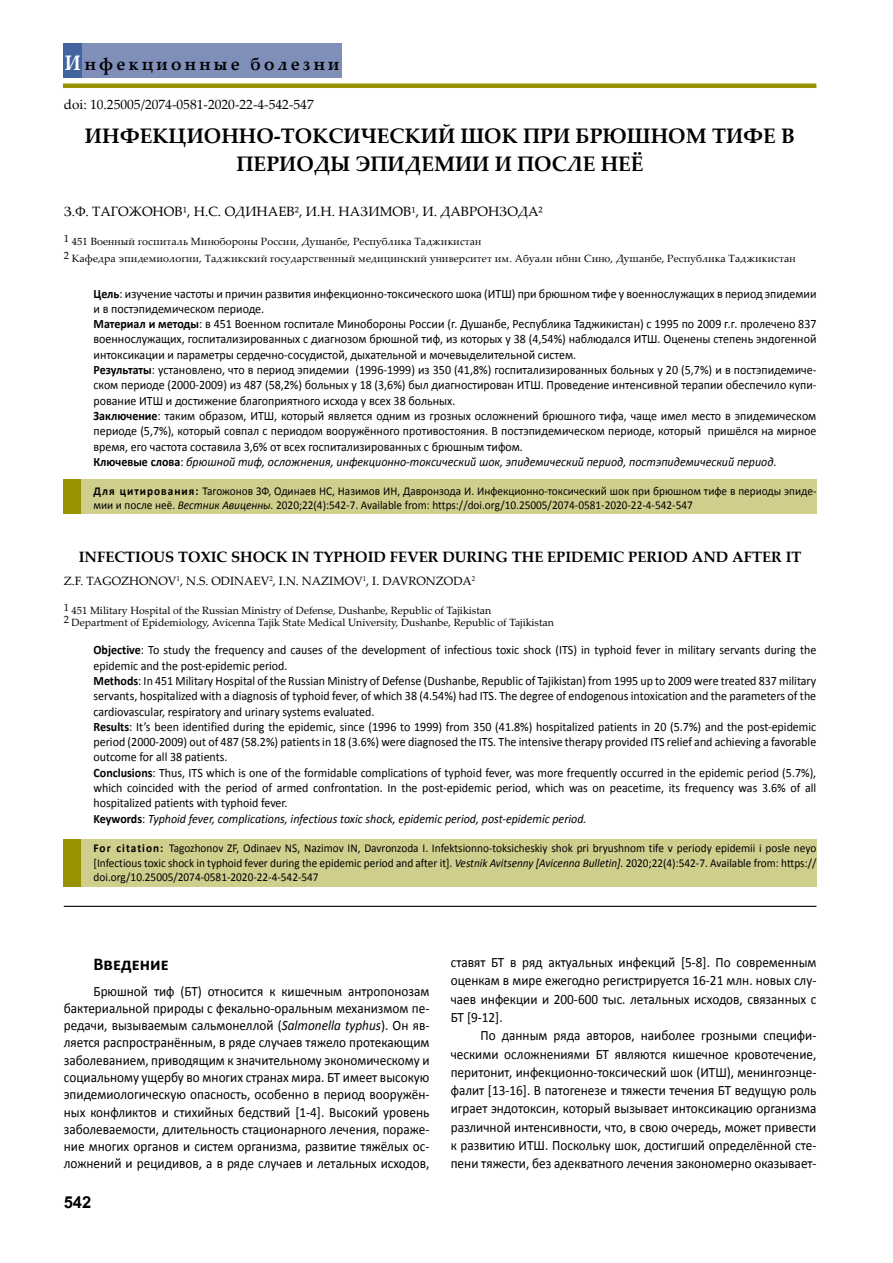
<style>
.page{position:relative;width:893px;height:1263px;background:#fff}
.page>*{position:absolute;margin:0;border:0;box-sizing:border-box;transform-origin:0 0}
.t1{font:700 21px/28.5px "Palatino Linotype";color:#000;text-align:center}
.t2{font:700 18px "Palatino Linotype";letter-spacing:.2em;color:#000;scale:.93 1}
.t3{font:700 18px "Calibri";color:#000}
.t4{font:700 16.5px "Arial Tj";color:#000}
.t5{font:700 15px "Palatino Linotype";color:#000}
.t6{font:14.25px/17.2px "Calibri";color:#000;text-align:justify;scale:.93 1}
.t7{font:13.5px "Palatino Linotype";color:#000}
.t8{font:12.75px/15.3px "Calibri Tj";color:#000;scale:.94 1}
.t9{font:12px/14.4px "Calibri Tj";color:#000;scale:.94 1}
.t10{font:12px "Palatino Linotype";color:#000}
.t11{font:10.5px/16.8px "Palatino Linotype";letter-spacing:.01em;color:#000}
.s1{font-size:21px;color:#fff}
.s2{font-family:"Calibri Bold Tj"}
.s3{font-style:italic}
</style>
<div class="page">
<div style="left:63px;top:83px;width:753px;height:5px;background:#979200"></div>
<div style="left:64px;top:839px;width:752px;height:48px;background:#d0ce8d"></div>
<div style="left:64px;top:839px;width:17px;height:48px;background:#979200"></div>
<div style="left:64px;top:479px;width:752px;height:35px;background:#d0ce8d"></div>
<div style="left:64px;top:479px;width:17px;height:35px;background:#979200"></div>
<div style="left:64px;top:44px;width:278px;height:34px;background:#808fba"></div>
<div style="left:64px;top:44px;width:18px;height:34px;background:#42659f"></div>
<hr style="left:64px;top:906px;width:752px;height:1px;background:#000">
<h2 class="t2" style="left:65px;top:51px;width:297px"><span class="s1">И</span>нфекционные болезни</h2>
<p class="t7" style="left:64px;top:95px;width:251px">doi: 10.25005/2074-0581-2020-22-4-542-547</p>
<h1 class="t1" style="left:85px;top:121px;width:712px">ИНФЕКЦИОННО-ТОКСИЧЕСКИЙ ШОК ПРИ БРЮШНОМ ТИФЕ В<br>ПЕРИОДЫ ЭПИДЕМИИ И ПОСЛЕ НЕЁ</h1>
<p class="t7" style="left:64px;top:202px;width:481px">З.Ф. Тагожонов¹, Н.С. Одинаев², И.Н. Назимов¹, И. Давронзода²</p>
<p class="t11" style="left:64px;top:233px;width:733px">1 451 Военный госпиталь Минобороны России, Душанбе, Республика Таджикистан<br>2 Кафедра эпидемиологии, Таджикский государственный медицинский университет им. Абуали ибни Сино, Душанбе, Республика Таджикистан</p>
<p class="t8" style="left:94px;top:285px;width:771px"><span class="s2">Цель</span>: изучение частоты и причин развития инфекционно-токсического шока (ИТШ) при брюшном тифе у военнослужащих в период эпидемии и в постэпидемическом периоде.<br><span class="s2">Материал и методы</span>: в 451 Военном госпитале Минобороны России (г. Душанбе, Республика Таджикистан) с 1995 по 2009 г.г. пролечено 837 военнослужащих, госпитализированных с диагнозом брюшной тиф, из которых у 38 (4,54%) наблюдался ИТШ. Оценены степень эндогенной интоксикации и параметры сердечно-сосудистой, дыхательной и мочевыделительной систем.<br><span class="s2">Результаты</span>: установлено, что в период эпидемии (1996-1999) из 350 (41,8%) госпитализированных больных у 20 (5,7%) и в постэпидемиче&shy;ском периоде (2000-2009) из 487 (58,2%) больных у 18 (3,6%) был диагностирован ИТШ. Проведение интенсивной терапии обеспечило купи&shy;рование ИТШ и достижение благоприятного исхода у всех 38 больных.<br><span class="s2">Заключение</span>: таким образом, ИТШ, который является одним из грозных осложнений брюшного тифа, чаще имел место в эпидемическом периоде (5,7%), который совпал с периодом вооружённого противостояния. В постэпидемическом периоде, который пришёлся на мирное время, его частота составила 3,6% от всех госпитализированных с брюшным тифом.<br><span class="s2">Ключевые слова</span>: <span class="s3">брюшной тиф, осложнения, инфекционно-токсический шок, эпидемический период, постэпидемический период.</span></p>
<p class="t9" style="left:94px;top:483px;width:770px"><span class="s2">Для цитирования:</span> Тагожонов ЗФ, Одинаев НС, Назимов ИН, Давронзода И. Инфекционно-токсический шок при брюшном тифе в периоды эпиде&shy;мии и после неё. <span class="s3">Вестник Авиценны.</span> 2020;22(4):542-7. Available from: https://doi.org/10.25005/2074-0581-2020-22-4-542-547</p>
<p class="t5" style="left:79px;top:546px;width:724px">INFECTIOUS TOXIC SHOCK IN TYPHOID FEVER DURING THE EPIDEMIC PERIOD AND AFTER IT</p>
<p class="t10" style="left:64px;top:572px;width:413px">Z.F. Tagozhonov<sup>1</sup>, N.S. Odinaev<sup>2</sup>, I.N. Nazimov<sup>1</sup>, I. Davronzoda<sup>2</sup></p>
<p class="t11" style="left:64px;top:603px;width:492px;line-height:12.6px">1 451 Military Hospital of the Russian Ministry of Defense, Dushanbe, Republic of Tajikistan<br>2 Department of Epidemiology, Avicenna Tajik State Medical University, Dushanbe, Republic of Tajikistan</p>
<p class="t8" style="left:94px;top:642px;width:770px"><span class="s2">Objective</span>: To study the frequency and causes of the development of infectious toxic shock (ITS) in typhoid fever in military servants during the epidemic and the post-epidemic period.<br><span class="s2">Methods</span>: In 451 Military Hospital of the Russian Ministry of Defense (Dushanbe, Republic of Tajikistan) from 1995 up to 2009 were treated 837 military servants, hospitalized with a diagnosis of typhoid fever, of which 38 (4.54%) had ITS. The degree of endogenous intoxication and the parameters of the cardiovascular, respiratory and urinary systems evaluated.<br><span class="s2">Results</span>: It’s been identified during the epidemic, since (1996 to 1999) from 350 (41.8%) hospitalized patients in 20 (5.7%) and the post-epidemic period (2000-2009) out of 487 (58.2%) patients in 18 (3.6%) were diagnosed the ITS. The intensive therapy provided ITS relief and achieving a favorable outcome for all 38 patients.<br><span class="s2">Conclusions</span>: Thus, ITS which is one of the formidable complications of typhoid fever, was more frequently occurred in the epidemic period (5.7%), which coincided with the period of armed confrontation. In the post-epidemic period, which was on peacetime, its frequency was 3.6% of all hospitalized patients with typhoid fever.<br><span class="s2">Keywords</span>: <span class="s3">Typhoid fever, complications, infectious toxic shock, epidemic period, post-epidemic period.</span></p>
<p class="t9" style="left:94px;top:840px;width:770px;text-align:justify"><span class="s2">For citation:</span> Tagozhonov ZF, Odinaev NS, Nazimov IN, Davronzoda I. Infektsionno-toksicheskiy shok pri bryushnom tife v periody epidemii i posle neyo [Infectious toxic shock in typhoid fever during the epidemic period and after it]. <span class="s3">Vestnik Avitsenny [Avicenna Bulletin].</span> 2020;22(4):542-7. Available from: https:// doi.org/10.25005/2074-0581-2020-22-4-542-547</p>
<h2 class="t3" style="left:94px;top:952px;width:77px">Введение</h2>
<p class="t6" style="left:64px;top:982px;width:395px;text-indent:30px">Брюшной тиф (БТ) относится к кишечным антропонозам бактериальной природы с фекально-оральным механизмом пе&shy;редачи, вызываемым сальмонеллой (<span class="s3">Salmonella typhus</span>). Он яв&shy;ляется распространённым, в ряде случаев тяжело протекающим заболеванием, приводящим к значительному экономическому и социальному ущербу во многих странах мира. БТ имеет высокую эпидемиологическую опасность, особенно в период вооружён&shy;ных конфликтов и стихийных бедствий [1-4]. Высокий уровень заболеваемости, длительность стационарного лечения, пораже&shy;ние многих органов и систем организма, развитие тяжёлых ос&shy;ложнений и рецидивов, а в ряде случаев и летальных исходов,</p>
<p class="t4" style="left:64px;top:1193px;width:29px">542</p>
<p class="t6" style="left:451px;top:953px;width:395px;line-height:18.3px">ставят БТ в ряд актуальных инфекций [5-8]. По современным оценкам в мире ежегодно регистрируется 16-21 млн. новых слу&shy;чаев инфекции и 200-600 тыс. летальных исходов, связанных с БТ [9-12].</p>
<p class="t6" style="left:451px;top:1026px;width:395px;line-height:18.3px;text-indent:30px">По данным ряда авторов, наиболее грозными специфи&shy;ческими осложнениями БТ являются кишечное кровотечение, перитонит, инфекционно-токсический шок (ИТШ), менингоэнце&shy;фалит [13-16]. В патогенезе и тяжести течения БТ ведущую роль играет эндотоксин, который вызывает интоксикацию организма различной интенсивности, что, в свою очередь, может привести к развитию ИТШ. Поскольку шок, достигший определённой сте&shy;пени тяжести, без адекватного лечения закономерно оказывает-</p>
</div>
